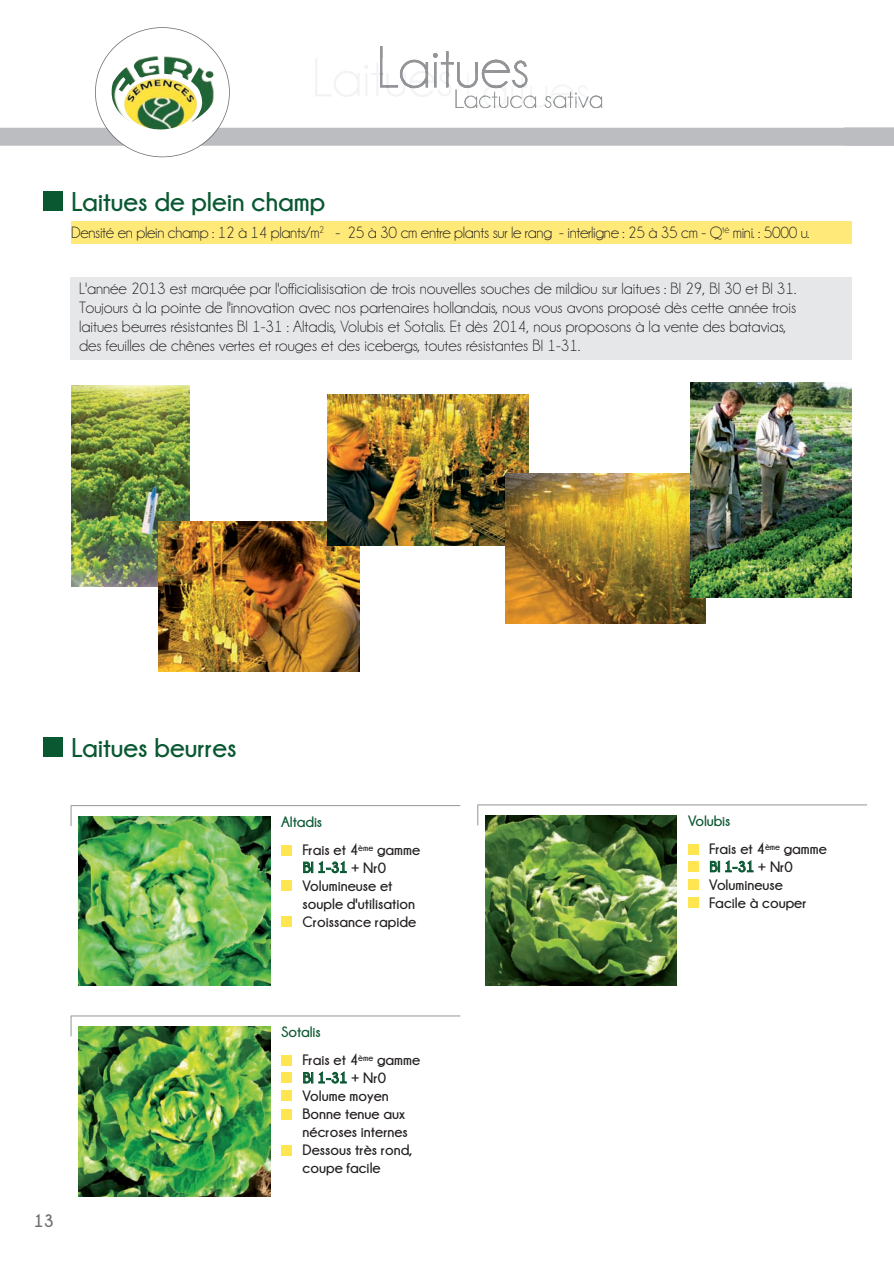
<style>
.page{position:relative;width:894px;height:1264px;background:#fff}
.page>*{position:absolute;margin:0;border:0;box-sizing:border-box;transform-origin:0 0}
.t1{font:700 27px "Champagne&Limousines";color:#095832}
.t2{font:700 18px "Champagne&Limousines";color:#6c6d70}
.t3{font:16.5px/19px "Champagne&Limousines";color:#231f20}
.t4{font:16.5px "Champagne&Limousines";letter-spacing:-.02em;color:#231f20}
.t5{font:700 15px/18.1px "Champagne&Limousines";color:#231f20}
.s1{color:#095832}
</style>
<div class="page">
<img style="left:0;top:27px;width:893px;height:1170px">
<h1 class="t1" style="left:71px;top:185px;width:255px">Laitues de plein champ</h1>
<p class="t4" style="left:71px;top:222px;width:739px">Densité en plein champ : 12 à 14 plants/m<sup>2</sup> - 25 à 30 cm entre plants sur le rang - interligne : 25 à 35 cm - Q<sup>té</sup> mini. : 5000 u.</p>
<p class="t3" style="left:79px;top:279px;width:718px">L'année 2013 est marquée par l'officialisisation de trois nouvelles souches de mildiou sur laitues : Bl 29, Bl 30 et Bl 31.<br>Toujours à la pointe de l'innovation avec nos partenaires hollandais, nous vous avons proposé dès cette année trois laitues beurres résistantes Bl 1-31 : Altadis, Volubis et Sotalis. Et dès 2014, nous proposons à la vente des batavias, des feuilles de chênes vertes et rouges et des icebergs, toutes résistantes Bl 1-31.</p>
<h1 class="t1" style="left:71px;top:731px;width:167px">Laitues beurres</h1>
<p class="t2" style="left:34px;top:1210px;width:22px">13</p>
<p class="t5" style="left:302px;top:808px;width:119px;line-height:27.9px;text-indent:-21px"><span class="s1">Altadis<br></span>Frais et 4<sup>ème</sup> gamme</p>
<p class="t5" style="left:302px;top:858px;width:115px"><span class="s1">Bl 1-31</span> + Nr0<br>Volumineuse et souple d'utilisation<br>Croissance rapide</p>
<p class="t5" style="left:302px;top:1018px;width:119px;line-height:27.9px;text-indent:-21px"><span class="s1">Sotalis<br></span>Frais et 4<sup>ème</sup> gamme</p>
<p class="t5" style="left:302px;top:1069px;width:111px"><span class="s1">Bl 1-31</span> + Nr0<br>Volume moyen<br>Bonne tenue aux nécroses internes<br>Dessous très rond, coupe facile</p>
<p class="t5" style="left:709px;top:807px;width:119px;line-height:27.9px;text-indent:-21px"><span class="s1">Volubis<br></span>Frais et 4<sup>ème</sup> gamme</p>
<p class="t5" style="left:709px;top:857px;width:99px"><span class="s1">Bl 1-31</span> + Nr0<br>Volumineuse<br>Facile à couper</p>
</div>
